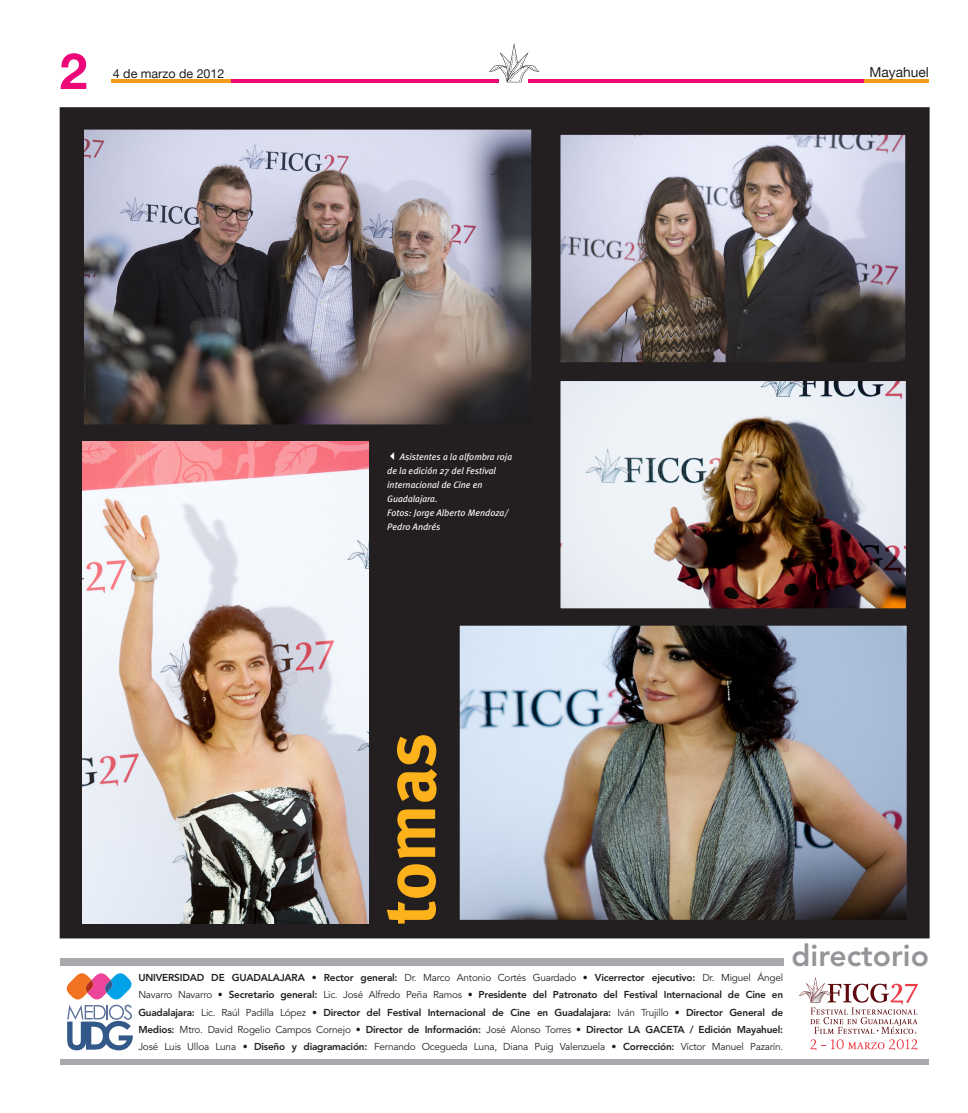
<style>
.page{position:relative;width:968px;height:1113px;background:#fff}
.page>*{position:absolute;margin:0;border:0;box-sizing:border-box;transform-origin:0 0}
.t1{font:700 72.5px "Meta Plus";color:#fdb21b}
.t2{font:700 50px "Helvetica Neue";color:#ed087a}
.t3{font:800 30px "Avenir";color:#939598}
.t4{font:13.75px "Helvetica Neue";color:#231f20}
.t5{font:12.5px "Helvetica Neue";color:#231f20}
.t6{font:800 10px/17.4px "Avenir";letter-spacing:-.02em;color:#231f20;text-align:justify}
.t7{font:italic 9.38px/14px "Meta Plus";color:#fff}
.s1{font-weight:400}
</style>
<div class="page">
<hr style="left:528px;top:79px;width:336px;height:3px;background:#ed087a">
<hr style="left:230px;top:79px;width:268px;height:3px;background:#ed087a">
<hr style="left:864px;top:79px;width:64px;height:3px;background:#f49b1e">
<hr style="left:111px;top:79px;width:120px;height:3px;background:#f49b1e">
<svg style="left:488px;top:43px;width:51px;height:39px"></svg>
<div style="left:60px;top:958px;width:723px;height:8px;background:#a8a9ad"></div>
<div style="left:60px;top:1058px;width:868px;height:6px;background:#a8a9ad"></div>
<svg style="left:66px;top:973px;width:67px;height:77px"></svg>
<svg style="left:798px;top:977px;width:119px;height:73px"></svg>
<div style="left:60px;top:108px;width:868px;height:829px;background:#231f20"></div>
<img style="left:82px;top:441px;width:287px;height:482px">
<img style="left:561px;top:136px;width:343px;height:225px">
<div style="left:554px;top:129px;width:357px;height:239px;border:6px solid #231f20"></div>
<img style="left:85px;top:131px;width:445px;height:292px">
<div style="left:76px;top:122px;width:463px;height:310px;border:8px solid #231f20"></div>
<img style="left:461px;top:627px;width:444px;height:291px">
<div style="left:452px;top:618px;width:462px;height:309px;border:8px solid #231f20"></div>
<img style="left:561px;top:382px;width:343px;height:225px">
<div style="left:554px;top:375px;width:357px;height:239px;border:6px solid #231f20"></div>
<h2 class="t2" style="left:60px;top:40px;width:29px">2</h2>
<p class="t5" style="left:113px;top:66px;width:113px">4 de marzo de 2012</p>
<h3 class="t4" style="left:869px;top:64px;width:61px">Mayahuel</h3>
<p class="t7" style="left:387px;top:449px;width:126px">✓Asistentes a la alfombra roja de la edición 27 del Festival internacional de Cine en<br>Guadalajara.<br>Fotos: Jorge Alberto Mendoza/<br>Pedro Andrés</p>
<h1 class="t1" style="left:368px;top:924px;width:193px;rotate:-90deg">tomas</h1>
<p class="t6" style="left:138px;top:968px;width:646px">UNIVERSIDAD DE GUADALAJARA <span class="s1">•</span> Rector general: <span class="s1">Dr. Marco Antonio Cortés Guardado</span> <span class="s1">•</span> Vicerrector ejecutivo: <span class="s1">Dr. Miguel Ángel Navarro Navarro</span> <span class="s1">•</span> Secretario general: <span class="s1">Lic. José Alfredo Peña Ramos</span> <span class="s1">•</span> Presidente del Patronato del Festival Internacional de Cine en Guadalajara: <span class="s1">Lic. Raúl Padilla López</span> <span class="s1">•</span> Director del Festival Internacional de Cine en Guadalajara: <span class="s1">Iván Trujillo</span> <span class="s1">•</span> Director General de Medios: <span class="s1">Mtro. David Rogelio Campos Cornejo</span> <span class="s1">•</span> Director de Información: <span class="s1">José Alonso Torres</span> <span class="s1">•</span> Director LA GACETA / Edición Mayahuel:<br><span class="s1">José Luis Ulloa Luna</span> <span class="s1">•</span> Diseño y diagramación: <span class="s1">Fernando Ocegueda Luna, Diana Puig Valenzuela</span> <span class="s1">•</span> Corrección: <span class="s1">Víctor Manuel Pazarín.</span></p>
<h3 class="t3" style="left:791px;top:938px;width:139px">directorio</h3>
</div>
